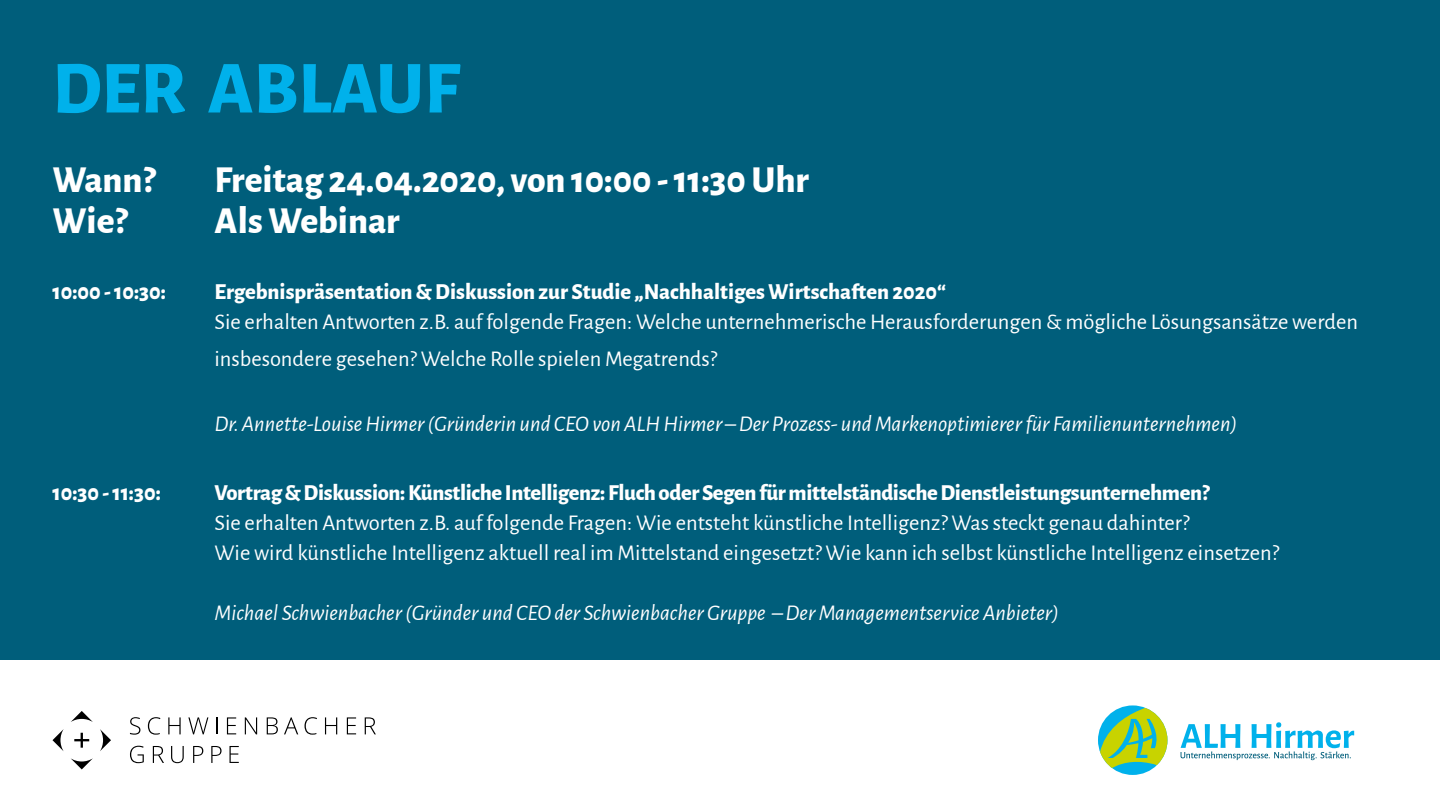
<style>
.page{position:relative;width:1440px;height:810px;background:#fff}
.page>*{position:absolute;margin:0;border:0;box-sizing:border-box;transform-origin:0 0}
.t1{font:800 75px "Alegreya Sans";color:#00b1eb}
.t2{font:800 37.5px "Alegreya Sans";color:#fff}
.t3{font:22.5px/36.4px "Alegreya Sans";color:#fff}
.t4{font:800 22.5px "Alegreya Sans";letter-spacing:-.015em;color:#fff}
.t5{font:italic 22.5px "Alegreya Sans";color:#fff}
</style>
<div class="page">
<div style="left:0;top:0;width:1440px;height:659px;background:#005e7b"></div>
<svg style="left:130px;top:717px;width:10px;height:18px"></svg>
<svg style="left:148px;top:717px;width:12px;height:18px"></svg>
<svg style="left:168px;top:717px;width:13px;height:17px"></svg>
<svg style="left:188px;top:717px;width:20px;height:17px"></svg>
<svg style="left:216px;top:717px;width:1px;height:17px"></svg>
<svg style="left:227px;top:717px;width:9px;height:17px"></svg>
<svg style="left:245px;top:717px;width:12px;height:17px"></svg>
<svg style="left:267px;top:717px;width:11px;height:17px"></svg>
<svg style="left:284px;top:717px;width:14px;height:17px"></svg>
<svg style="left:305px;top:717px;width:12px;height:18px"></svg>
<svg style="left:325px;top:717px;width:12px;height:17px"></svg>
<svg style="left:347px;top:717px;width:9px;height:17px"></svg>
<svg style="left:365px;top:717px;width:11px;height:17px"></svg>
<svg style="left:130px;top:746px;width:14px;height:17px"></svg>
<svg style="left:153px;top:746px;width:11px;height:17px"></svg>
<svg style="left:171px;top:746px;width:13px;height:17px"></svg>
<svg style="left:193px;top:746px;width:10px;height:17px"></svg>
<svg style="left:211px;top:746px;width:11px;height:17px"></svg>
<svg style="left:230px;top:746px;width:9px;height:17px"></svg>
<svg style="left:100px;top:729px;width:11px;height:22px"></svg>
<svg style="left:71px;top:711px;width:22px;height:11px"></svg>
<svg style="left:52px;top:729px;width:12px;height:22px"></svg>
<svg style="left:71px;top:758px;width:22px;height:11px"></svg>
<svg style="left:74px;top:733px;width:15px;height:15px"></svg>
<svg style="left:1181px;top:722px;width:173px;height:38px"></svg>
<svg style="left:1098px;top:705px;width:69px;height:67px"></svg>
<h1 class="t1" style="left:52px;top:31px;width:408px">DER ABLAUF</h1>
<h2 class="t2" style="left:52px;top:151px;width:105px">Wann?</h2>
<h2 class="t2" style="left:214px;top:151px;width:596px">Freitag 24.04.2020, von 10:00 - 11:30 Uhr</h2>
<h2 class="t2" style="left:52px;top:192px;width:76px">Wie?</h2>
<h2 class="t2" style="left:214px;top:192px;width:187px">Als Webinar</h2>
<p class="t4" style="left:52px;top:275px;width:115px">10:00 - 10:30:</p>
<p class="t4" style="left:214px;top:275px;width:733px">Ergebnispräsentation &amp; Diskussion zur Studie „NachhaltigesWirtschaften 2020“</p>
<p class="t3" style="left:214px;top:303px;width:1145px">Sie erhalten Antworten z.B. auf folgende Fragen: Welche unternehmerische Herausforderungen &amp; mögliche Lösungsansätze werden insbesondere gesehen? Welche Rolle spielen Megatrends?</p>
<p class="t5" style="left:214px;top:408px;width:1025px">Dr. Annette-Louise Hirmer (Gründerin und CEO von ALH Hirmer – Der Prozess- und Markenoptimierer für Familienunternehmen)</p>
<p class="t4" style="left:52px;top:476px;width:110px">10:30 - 11:30:</p>
<p class="t4" style="left:214px;top:476px;width:997px">Vortrag &amp; Diskussion: Künstliche Intelligenz: Fluch oder Segen für mittelständische Dienstleistungsunternehmen?</p>
<p class="t3" style="left:215px;top:507px;width:1066px;line-height:30px">Sie erhalten Antworten z.B. auf folgende Fragen: Wie entsteht künstliche Intelligenz? Was steckt genau dahinter?<br>Wie wird künstliche Intelligenz aktuell real im Mittelstand eingesetzt? Wie kann ich selbst künstliche Intelligenz einsetzen?</p>
<p class="t5" style="left:215px;top:597px;width:846px">Michael Schwienbacher (Gründer und CEO der Schwienbacher Gruppe – Der Managementservice Anbieter)</p>
</div>
